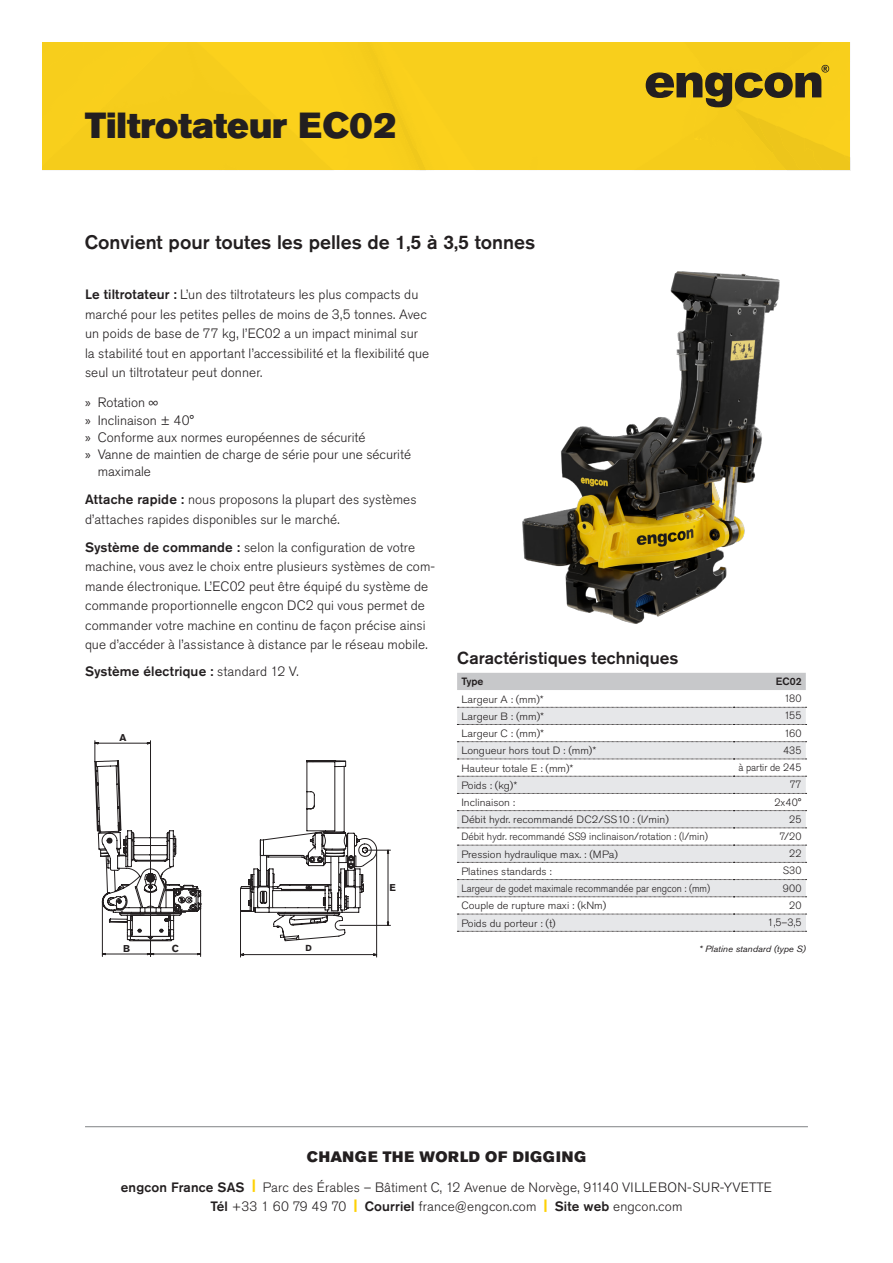
<style>
.page{position:relative;width:893px;height:1263px;background:#fff}
.page>*{position:absolute;margin:0;border:0;box-sizing:border-box;transform-origin:0 0}
.Product_heading{font:36px "Akzidenz Grotesk Pro Super";color:#231f20}
.t1{font:500 19.5px "Akzidenz Grotesk Pro";color:#231f20}
.t2{font:500 17.25px "Akzidenz Grotesk Pro";letter-spacing:.005em;color:#231f20}
.t3{font:15px "Akzidenz Grotesk Pro Super";letter-spacing:.05em;color:#231f20}
.Brödtext1{font:300 13.5px/19.5px "Akzidenz Grotesk Pro";letter-spacing:.01em;color:#231f20}
.Brödtext1-2{font:500 13.5px "Akzidenz Grotesk Pro";letter-spacing:.015em;color:#231f20}
.Mått{font:300 10.5px "Akzidenz Grotesk Pro";color:#231f20;scale:1.06 1}
.Mått-2{font:300 10.5px "Akzidenz Grotesk Pro";color:#231f20}
.Mått-3{font:300 10.5px "Akzidenz Grotesk Pro";color:#231f20;scale:.93 1}
.Mått-4{font:300 10.5px "Akzidenz Grotesk Pro";color:#231f20;scale:.95 1}
.t4{font:500 10.5px "Akzidenz Grotesk Pro";color:#231f20}
.t5{font:700 10.05px "Akzidenz Grotesk Pro";color:#231f20}
.t6{font:700 9.9px "Akzidenz Grotesk Pro";color:#231f20}
.Mått-5{font:italic 9px "Akzidenz Grotesk Pro";color:#231f20;scale:1.06 1}
.t7{font:700 8.7px "Akzidenz Grotesk Pro";color:#231f20}
.s1{font-weight:500}
.s2{font-family:"Myriad Pro";font-weight:400}
.s3{font-weight:300}
.s4{font-family:"Akzidenz Grotesk Pro Super";font-weight:400;color:#fed105}
</style>
<div class="page">
<div style="left:43px;top:43px;width:807px;height:128px;background:#f8cf1c"></div>
<hr style="left:85px;top:1126px;width:723px;height:1px;background:#808285">
<div style="left:457px;top:673px;width:349px;height:17px;background:#c7c8ca"></div>
<svg style="left:457px;top:708px;width:349px;height:223px;fill:#e6e7e9"></svg>
<div style="left:733px;top:914px;width:73px;height:17px;background:#e6e7e9"></div>
<svg style="left:457px;top:810px;width:350px;height:1px"></svg>
<svg style="left:457px;top:828px;width:350px;height:1px"></svg>
<svg style="left:457px;top:845px;width:350px;height:1px"></svg>
<svg style="left:457px;top:707px;width:350px;height:1px"></svg>
<svg style="left:457px;top:724px;width:350px;height:1px"></svg>
<svg style="left:457px;top:741px;width:350px;height:1px"></svg>
<svg style="left:457px;top:759px;width:350px;height:1px"></svg>
<svg style="left:457px;top:776px;width:350px;height:1px"></svg>
<svg style="left:457px;top:793px;width:350px;height:1px"></svg>
<svg style="left:457px;top:862px;width:350px;height:1px"></svg>
<svg style="left:457px;top:879px;width:350px;height:1px"></svg>
<svg style="left:457px;top:896px;width:350px;height:1px"></svg>
<svg style="left:457px;top:914px;width:350px;height:1px"></svg>
<svg style="left:457px;top:931px;width:350px;height:1px"></svg>
<svg style="left:94px;top:740px;width:297px;height:217px"></svg>
<img style="left:522px;top:271px;width:258px;height:353px">
<p class="Product_heading" style="left:85px;top:102px;width:313px">Tiltrotateur EC02</p>
<h1 class="t1" style="left:85px;top:229px;width:452px">Convient pour toutes les pelles de 1,5 à 3,5 tonnes</h1>
<p class="Brödtext1" style="left:85px;top:285px;width:346px"><span class="s1">Le tiltrotateur :</span> L’un des tiltrotateurs les plus compacts du marché pour les petites pelles de moins de 3,5 tonnes. Avec un poids de base de 77 kg, l’EC02 a un impact minimal sur la stabilité tout en apportant l’accessibilité et la flexibilité que seul un tiltrotateur peut donner.</p>
<p class="Brödtext1" style="left:85px;top:393px;width:75px"><span class="s2">»</span> Rotation ∞</p>
<p class="Brödtext1" style="left:85px;top:410px;width:111px"><span class="s2">»</span> Inclinaison ± 40°</p>
<p class="Brödtext1" style="left:85px;top:427px;width:282px"><span class="s2">»</span> Conforme aux normes européennes de sécurité</p>
<p class="Brödtext1" style="left:98px;top:446px;width:315px;line-height:17.2px;text-indent:-13px"><span class="s2">»</span> Vanne de maintien de charge de série pour une sécurité maximale</p>
<p class="Brödtext1" style="left:85px;top:490px;width:333px"><span class="s1">Attache rapide :</span> nous proposons la plupart des systèmes d’attaches rapides disponibles sur le marché.</p>
<p class="Brödtext1" style="left:85px;top:537px;width:352px"><span class="s1">Système de commande :</span> selon la configuration de votre machine, vous avez le choix entre plusieurs systèmes de com&shy;mande électronique. L’EC02 peut être équipé du système de commande proportionnelle engcon DC2 qui vous permet de commander votre machine en continu de façon précise ainsi que d’accéder à l’assistance à distance par le réseau mobile.</p>
<p class="Brödtext1-2" style="left:85px;top:662px;width:215px">Système électrique : <span class="s3">standard 12 V.</span></p>
<h2 class="t2" style="left:457px;top:647px;width:223px">Caractéristiques techniques</h2>
<p class="t4" style="left:461px;top:675px;width:24px">Type</p>
<p class="t4" style="left:776px;top:674px;width:27px">EC02</p>
<p class="Mått" style="left:461px;top:692px;width:79px">Largeur A : (mm)*</p>
<p class="Mått-2" style="left:784px;top:692px;width:19px">180</p>
<p class="Mått" style="left:461px;top:709px;width:80px">Largeur B : (mm)*</p>
<p class="Mått-2" style="left:784px;top:709px;width:19px">155</p>
<p class="Mått" style="left:461px;top:726px;width:80px">Largeur C : (mm)*</p>
<p class="Mått-2" style="left:784px;top:726px;width:19px">160</p>
<p class="Mått" style="left:461px;top:744px;width:129px">Longueur hors tout D : (mm)*</p>
<p class="Mått-2" style="left:783px;top:743px;width:20px">435</p>
<p class="Mått" style="left:461px;top:761px;width:107px">Hauteur totale E : (mm)*</p>
<p class="Mått-4" style="left:738px;top:761px;width:68px">à partir de 245</p>
<p class="Mått" style="left:461px;top:778px;width:54px">Poids : (kg)*</p>
<p class="Mått-2" style="left:790px;top:778px;width:13px">77</p>
<p class="Mått" style="left:461px;top:795px;width:52px">Inclinaison :</p>
<p class="Mått-2" style="left:774px;top:795px;width:29px">2x40°</p>
<p class="Mått" style="left:461px;top:813px;width:197px">Débit hydr. recommandé DC2/SS10 : (l/min)</p>
<p class="Mått-2" style="left:789px;top:812px;width:14px">25</p>
<p class="Mått-2" style="left:461px;top:830px;width:248px">Débit hydr. recommandé SS9 inclinaison/rotation : (l/min)</p>
<p class="Mått-2" style="left:779px;top:829px;width:24px">7/20</p>
<p class="Mått" style="left:461px;top:847px;width:149px">Pression hydraulique max. : (MPa)</p>
<p class="Mått-2" style="left:789px;top:847px;width:14px">22</p>
<p class="Mått" style="left:461px;top:864px;width:87px">Platines standards :</p>
<p class="Mått-2" style="left:783px;top:864px;width:20px">S30</p>
<p class="Mått-3" style="left:461px;top:882px;width:269px">Largeur de godet maximale recommandée par engcon : (mm)</p>
<p class="Mått-2" style="left:783px;top:881px;width:20px">900</p>
<p class="Mått" style="left:461px;top:899px;width:138px">Couple de rupture maxi : (kNm)</p>
<p class="Mått-2" style="left:789px;top:898px;width:14px">20</p>
<p class="Mått" style="left:461px;top:916px;width:91px">Poids du porteur : (t)</p>
<p class="Mått-2" style="left:768px;top:916px;width:35px">1,5–3,5</p>
<p class="t6" style="left:119px;top:731px;width:8px">A</p>
<p class="t6" style="left:390px;top:881px;width:8px">E</p>
<p class="t6" style="left:123px;top:942px;width:8px">B</p>
<p class="t5" style="left:172px;top:942px;width:9px">C</p>
<p class="t7" style="left:306px;top:942px;width:8px">D</p>
<p class="Mått-5" style="left:699px;top:943px;width:102px">* Platine standard (type S)</p>
<p class="t3" style="left:307px;top:1146px;width:281px">CHANGE THE WORLD OF DIGGING</p>
<p class="Brödtext1" style="left:121px;top:1177px;width:653px;text-align:center"><span class="s1">engcon France SAS</span> <span class="s4">|</span> Parc des Érables – Bâtiment C, 12 Avenue de Norvège, 91140 VILLEBON-SUR-YVETTE<br><span class="s1">Tél</span> +33 1 60 79 49 70 <span class="s4">|</span> <span class="s1">Courriel</span> france@engcon.com <span class="s4">|</span> <span class="s1">Site web</span> engcon.com</p>
</div>
